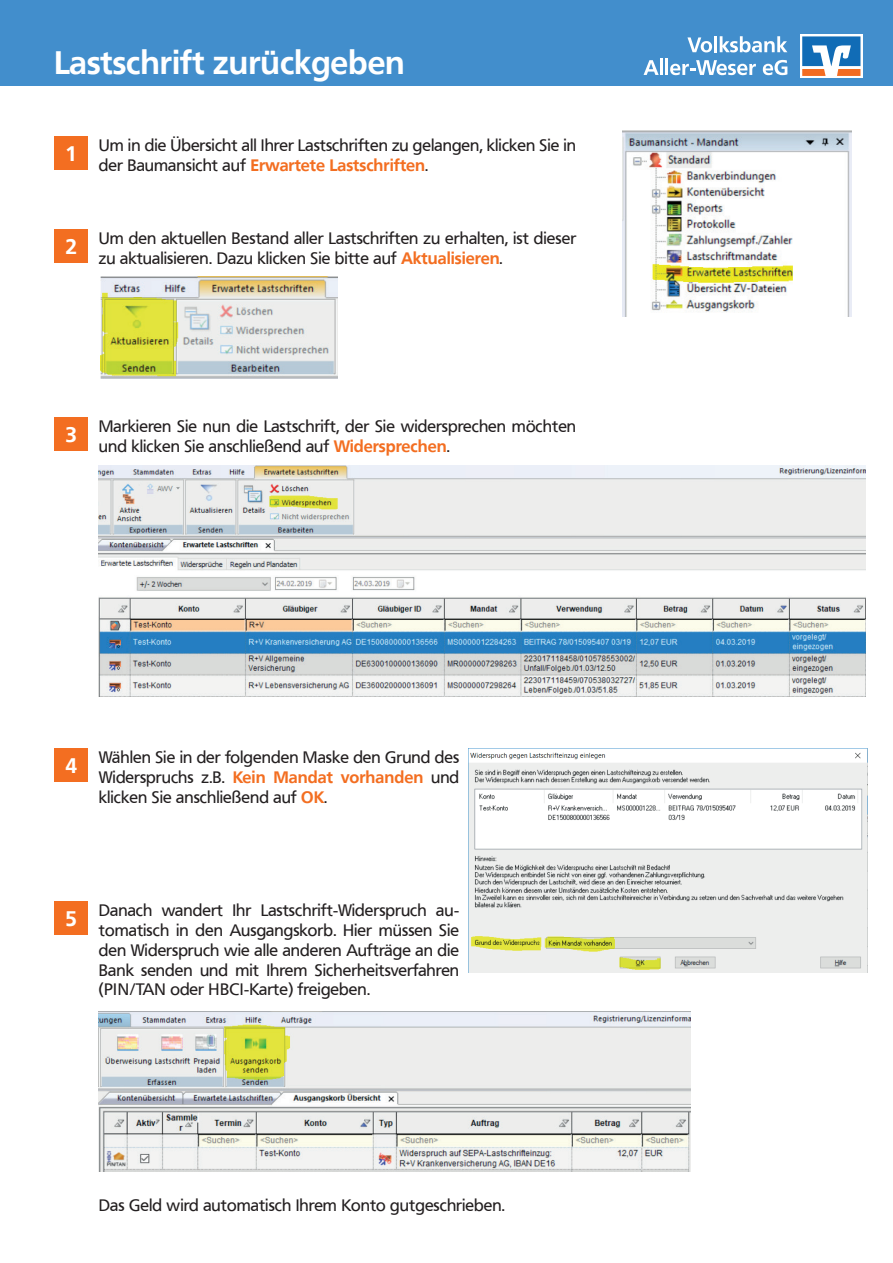
<style>
.page{position:relative;width:893px;height:1263px;background:#fff}
.page>*{position:absolute;margin:0;border:0;box-sizing:border-box;transform-origin:0 0}
.t1{font:700 32.4px "Frutiger VR";color:#fff}
.t2{font:700 21px "Frutiger VR";color:#fff}
.t3{font:16.5px/19.8px "Frutiger VR";color:#231f20}
.s1{font-weight:700;color:#f36e21}
</style>
<div class="page">
<div style="left:0;top:0;width:893px;height:85px;background:#428ecc"></div>
<div style="left:55px;top:136px;width:33px;height:33px;background:#f36e21"></div>
<div style="left:55px;top:417px;width:33px;height:33px;background:#f36e21"></div>
<div style="left:55px;top:748px;width:33px;height:33px;background:#f36e21"></div>
<div style="left:55px;top:901px;width:33px;height:33px;background:#f36e21"></div>
<div style="left:55px;top:229px;width:33px;height:33px;background:#f36e21"></div>
<svg style="left:800px;top:34px;width:62px;height:44px"></svg>
<svg style="left:802px;top:36px;width:58px;height:40px;background:#7a9ab9"></svg>
<svg style="left:687px;top:37px;width:25px;height:15px"></svg>
<hr style="left:714px;top:36px;width:3px;height:16px;background:#fff">
<svg style="left:720px;top:36px;width:67px;height:16px"></svg>
<svg style="left:644px;top:60px;width:15px;height:15px"></svg>
<hr style="left:660px;top:59px;width:3px;height:16px;background:#fff">
<hr style="left:665px;top:59px;width:3px;height:16px;background:#fff">
<svg style="left:670px;top:60px;width:86px;height:15px"></svg>
<svg style="left:763px;top:60px;width:24px;height:15px"></svg>
<img style="left:622px;top:131px;width:229px;height:185px">
<img style="left:100px;top:276px;width:237px;height:102px">
<img style="left:99px;top:465px;width:766px;height:232px">
<img style="left:469px;top:748px;width:398px;height:224px">
<img style="left:99px;top:1012px;width:591px;height:159px">
<h1 class="t1" style="left:54px;top:44px;width:352px">Lastschrift zurückgeben</h1>
<p class="t2" style="left:65px;top:141px;width:13px">1</p>
<p class="t3" style="left:99px;top:135px;width:479px">Um in die Übersicht all Ihrer Lastschriften zu gelangen, klicken Sie in der Baumansicht auf <span class="s1">Erwartete Lastschriften</span>.</p>
<p class="t2" style="left:65px;top:234px;width:13px">2</p>
<p class="t3" style="left:99px;top:228px;width:479px">Um den aktuellen Bestand aller Lastschriften zu erhalten, ist dieser zu aktualisieren. Dazu klicken Sie bitte auf <span class="s1">Aktualisieren</span>.</p>
<p class="t2" style="left:65px;top:422px;width:13px">3</p>
<p class="t3" style="left:99px;top:416px;width:479px">Markieren Sie nun die Lastschrift, der Sie widersprechen möchten und klicken Sie anschließend auf <span class="s1">Widersprechen</span>.</p>
<p class="t2" style="left:65px;top:753px;width:13px">4</p>
<p class="t3" style="left:99px;top:748px;width:362px;text-align:justify">Wählen Sie in der folgenden Maske den Grund des Widerspruchs z.B. <span class="s1">Kein Mandat vorhanden</span> und klicken Sie anschließend auf <span class="s1">OK</span>.</p>
<p class="t2" style="left:65px;top:906px;width:13px">5</p>
<p class="t3" style="left:99px;top:901px;width:362px;text-align:justify">Danach wandert Ihr Lastschrift-Widerspruch au&shy;tomatisch in den Ausgangskorb. Hier müssen Sie den Widerspruch wie alle anderen Aufträge an die Bank senden und mit Ihrem Sicherheitsverfahren (PIN/TAN oder HBCI-Karte) freigeben.</p>
<p class="t3" style="left:99px;top:1195px;width:408px">Das Geld wird automatisch Ihrem Konto gutgeschrieben.</p>
</div>
